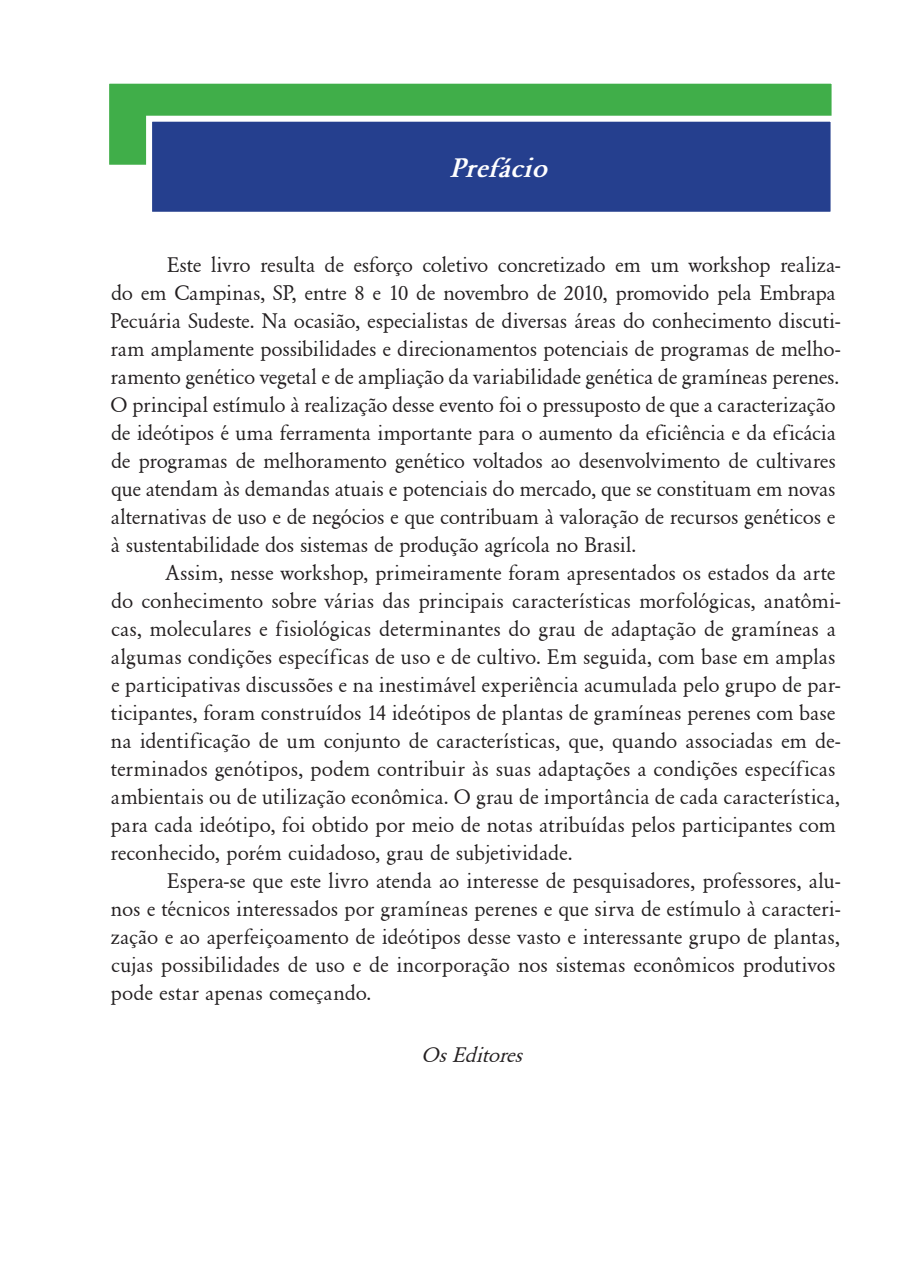
<style>
.page{position:relative;width:907px;height:1269px;background:#fff}
.page>*{position:absolute;margin:0;border:0;box-sizing:border-box;transform-origin:0 0}
.t1{font:italic 700 28px "Garamond";color:#fff}
.t2{font:22px/28px "Garamond";letter-spacing:-.005em;color:#231f20}
.t3{font:italic 22px "Garamond";letter-spacing:-.01em;color:#231f20}
</style>
<div class="page">
<div style="left:108px;top:83px;width:724px;height:83px;background:#40ae49"></div>
<div style="left:107px;top:82px;width:726px;height:85px;border:2px solid #fff"></div>
<div style="left:149px;top:119px;width:684px;height:96px;background:#253f8e"></div>
<div style="left:146px;top:116px;width:690px;height:102px;border:6px solid #fff"></div>
<p class="t1" style="left:449px;top:152px;width:99px">Prefácio</p>
<p class="t2" style="left:110px;top:250px;width:731px;text-indent:57px">Este livro resulta de esforço coletivo concretizado em um workshop realiza&shy;do em Campinas, SP, entre 8 e 10 de novembro de 2010, promovido pela Embrapa Pecuária Sudeste. Na ocasião, especialistas de diversas áreas do conhecimento discuti&shy;ram amplamente possibilidades e direcionamentos potenciais de programas de melho&shy;ramento genético vegetal e de ampliação da variabilidade genética de gramíneas perenes.<br>O principal estímulo à realização desse evento foi o pressuposto de que a caracterização de ideótipos é uma ferramenta importante para o aumento da eficiência e da eficácia de programas de melhoramento genético voltados ao desenvolvimento de cultivares que atendam às demandas atuais e potenciais do mercado, que se constituam em novas alternativas de uso e de negócios e que contribuam à valoração de recursos genéticos e à sustentabilidade dos sistemas de produção agrícola no Brasil.</p>
<p class="t2" style="left:110px;top:559px;width:730px;text-indent:55px">Assim, nesse workshop, primeiramente foram apresentados os estados da arte do conhecimento sobre várias das principais características morfológicas, anatômi&shy;cas, moleculares e fisiológicas determinantes do grau de adaptação de gramíneas a algumas condições específicas de uso e de cultivo. Em seguida, com base em amplas e participativas discussões e na inestimável experiência acumulada pelo grupo de par&shy;ticipantes, foram construídos 14 ideótipos de plantas de gramíneas perenes com base na identificação de um conjunto de características, que, quando associadas em de&shy;terminados genótipos, podem contribuir às suas adaptações a condições específicas ambientais ou de utilização econômica. O grau de importância de cada característica, para cada ideótipo, foi obtido por meio de notas atribuídas pelos participantes com reconhecido, porém cuidadoso, grau de subjetividade.</p>
<p class="t2" style="left:110px;top:867px;width:730px;text-indent:56px">Espera-se que este livro atenda ao interesse de pesquisadores, professores, alu&shy;nos e técnicos interessados por gramíneas perenes e que sirva de estímulo à caracteri&shy;zação e ao aperfeiçoamento de ideótipos desse vasto e interessante grupo de plantas, cujas possibilidades de uso e de incorporação nos sistemas econômicos produtivos pode estar apenas começando.</p>
<p class="t3" style="left:421px;top:1043px;width:102px">Os Editores</p>
</div>
